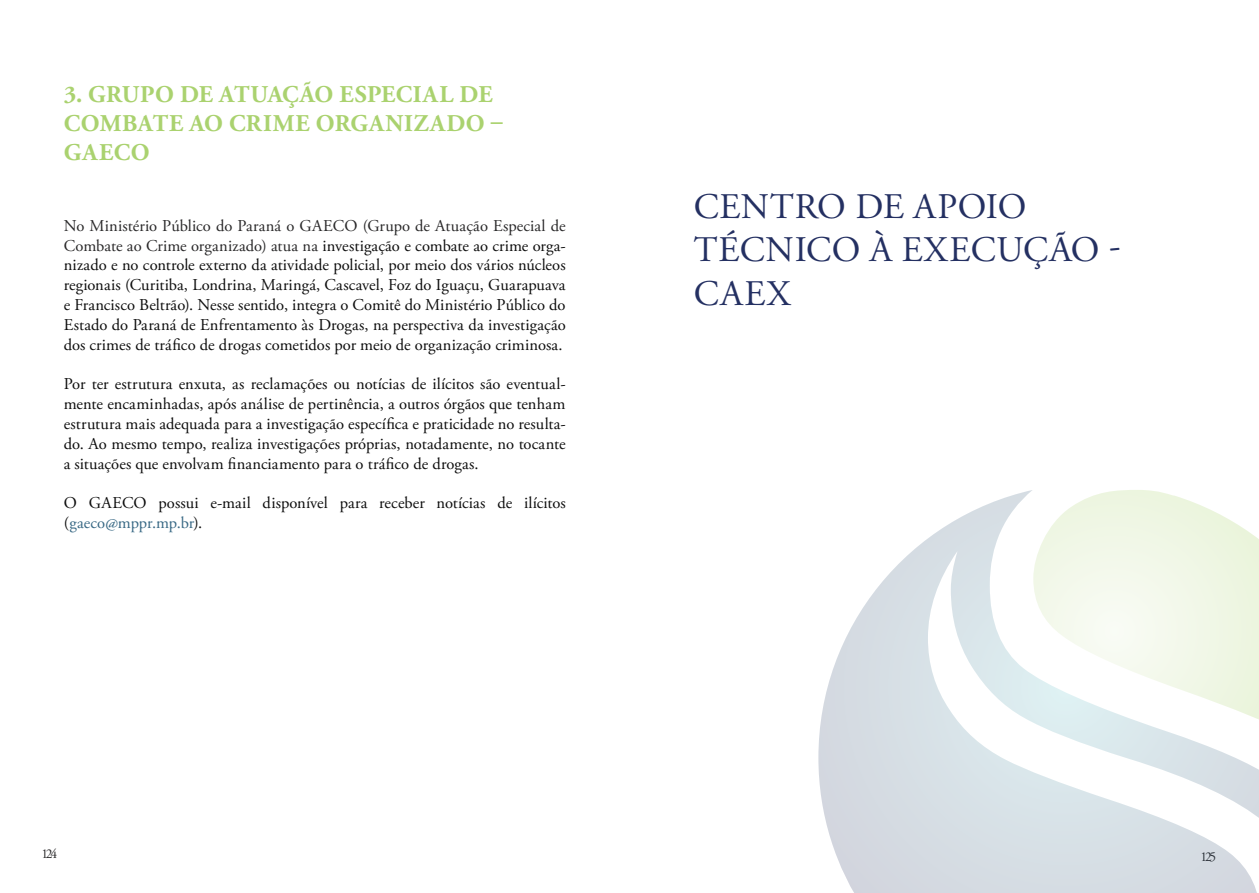
<style>
.page{position:relative;width:1259px;height:893px;background:#fff}
.page>*{position:absolute;margin:0;border:0;box-sizing:border-box;transform-origin:0 0}
.t1{font:36px "Adobe Garamond Pro";letter-spacing:.04em;color:#243062}
.t2{font:700 24px "Adobe Garamond Pro";letter-spacing:.015em;color:#aad26f}
.t3{font:16.5px/19.8px "Adobe Garamond Pro";letter-spacing:.005em;color:#0d0d0d;text-align:justify}
.t4{font:13.5px "Adobe Garamond Pro";letter-spacing:-.17em;color:#292829}
.s1{color:#292829}
.s2{color:#396985}
</style>
<div class="page">
<svg style="left:818px;top:490px;width:441px;height:403px"></svg>
<h2 class="t2" style="left:64px;top:81px;width:60px">3. GRUPO</h2>
<h2 class="t2" style="left:180px;top:81px;width:72px">DE ATUAÇÃO</h2>
<h2 class="t2" style="left:339px;top:81px;width:31px">ESPECIAL</h2>
<h2 class="t2" style="left:459px;top:81px;width:18px">DE</h2>
<h2 class="t2" style="left:64px;top:110px;width:35px">COMBATE</h2>
<h2 class="t2" style="left:189px;top:110px;width:74px">AO CRIME</h2>
<h2 class="t2" style="left:316px;top:110px;width:37px">ORGANIZADO</h2>
<h2 class="t2" style="left:491px;top:110px;width:13px">–</h2>
<h2 class="t2" style="left:64px;top:138px;width:87px">GAECO</h2>
<p class="t3" style="left:64px;top:216px;width:503px"><span class="s1">No Ministério Público do Paraná o GAECO (Grupo de Atuação Especial de Combate ao Crime organizado) atua na</span> investigação e combate ao crime orga&shy;nizado e no controle externo da atividade policial, por meio dos vários núcleos regionais (Curitiba, Londrina, Maringá, Cascavel, Foz do Iguaçu, Guarapuava e Francisco Beltrão). Nesse sentido, integra o Comitê do Ministério Público do Estado do Paraná de Enfrentamento às Drogas, na perspectiva da investigação dos crimes de tráfico de drogas cometidos por meio de organização criminosa.</p>
<p class="t3" style="left:64px;top:375px;width:503px">Por ter estrutura enxuta, as reclamações ou notícias de ilícitos são eventual&shy;mente encaminhadas, após análise de pertinência, a outros órgãos que tenham estrutura mais adequada para a investigação específica e praticidade no resulta&shy;do. Ao mesmo tempo, realiza investigações próprias, notadamente, no tocante a situações que envolvam financiamento para o tráfico de drogas.</p>
<p class="t3" style="left:64px;top:494px;width:503px">O GAECO possui e-mail disponível para receber notícias de ilícitos (<span class="s2">gaeco@mppr.mp.br</span>).</p>
<h1 class="t1" style="left:694px;top:185px;width:52px">Centr</h1>
<h1 class="t1" style="left:817px;top:185px;width:210px">o de Apoio</h1>
<h1 class="t1" style="left:694px;top:228px;width:48px">Técnic</h1>
<h1 class="t1" style="left:831px;top:228px;width:119px">o à Execuçã</h1>
<h1 class="t1" style="left:1071px;top:228px;width:51px">o -</h1>
<h1 class="t1" style="left:694px;top:272px;width:98px">CAEX</h1>
<p class="t4" style="left:41px;top:846px;width:17px">124</p>
<p class="t4" style="left:1200px;top:849px;width:17px">125</p>
</div>
